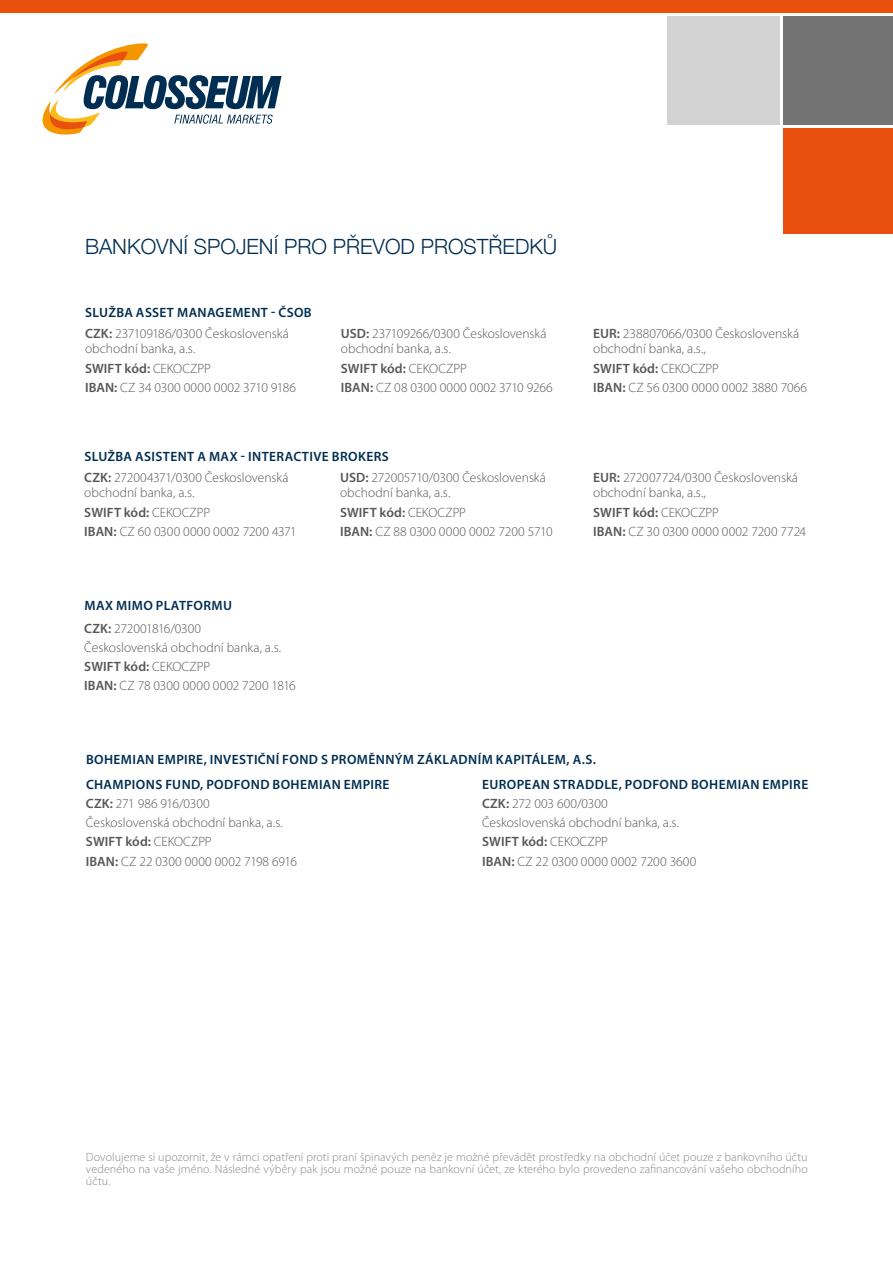
<style>
.page{position:relative;width:893px;height:1263px;background:#fff}
.page>*{position:absolute;margin:0;border:0;box-sizing:border-box;transform-origin:0 0}
.t1{font:300 21px "Helvetica Neue";color:#002e52}
.t2{font:300 13.5px/19.2px "Myriad Pro";color:#575756}
.t3{font:600 13.5px "Myriad Pro";letter-spacing:.03em;color:#002e52}
.t4{font:300 12px/12px "Myriad Pro";letter-spacing:.01em;color:#878787;text-align:justify}
.s1{font-weight:600}
.s2{font-weight:600;color:#002e52}
</style>
<div class="page">
<div style="left:0;top:0;width:893px;height:13px;background:#e9500e"></div>
<svg style="left:42px;top:43px;width:239px;height:92px"></svg>
<div style="left:783px;top:16px;width:110px;height:109px;background:#747373"></div>
<div style="left:783px;top:128px;width:110px;height:105px;background:#e9500e"></div>
<div style="left:667px;top:16px;width:113px;height:109px;background:#d2d2d2"></div>
<h1 class="t1" style="left:85px;top:229px;width:474px">BANKOVNÍ SPOJENÍ PRO PŘEVOD PROSTŘEDKŮ</h1>
<p class="t3" style="left:85px;top:304px;width:228px">SLUŽBA ASSET MANAGEMENT - ČSOB</p>
<p class="t2" style="left:85px;top:326px;width:205px;line-height:15px"><span class="s1">CZK:</span> 237109186/0300 Československá obchodní banka, a.s.</p>
<p class="t2" style="left:85px;top:359px;width:213px"><span class="s1">SWIFT kód:</span> CEKOCZPP<br><span class="s1">IBAN:</span> CZ 34 0300 0000 0002 3710 9186</p>
<p class="t2" style="left:341px;top:326px;width:207px;line-height:15px"><span class="s1">USD:</span> 237109266/0300 Československá obchodní banka, a.s.</p>
<p class="t2" style="left:341px;top:359px;width:213px"><span class="s1">SWIFT kód:</span> CEKOCZPP<br><span class="s1">IBAN:</span> CZ 08 0300 0000 0002 3710 9266</p>
<p class="t3" style="left:84px;top:448px;width:306px">SLUŽBA ASISTENT A MAX - INTERACTIVE BROKERS</p>
<p class="t2" style="left:84px;top:471px;width:206px;line-height:15px"><span class="s1">CZK:</span> 272004371/0300 Československá obchodní banka, a.s.</p>
<p class="t2" style="left:84px;top:503px;width:214px"><span class="s1">SWIFT kód:</span> CEKOCZPP<br><span class="s1">IBAN:</span> CZ 60 0300 0000 0002 7200 4371</p>
<p class="t3" style="left:84px;top:597px;width:149px">MAX MIMO PLATFORMU</p>
<p class="t2" style="left:84px;top:619px;width:213px"><span class="s1">CZK:</span> 272001816/0300<br>Československá obchodní banka, a.s.<br><span class="s1">SWIFT kód:</span> CEKOCZPP<br><span class="s1">IBAN:</span> CZ 78 0300 0000 0002 7200 1816</p>
<p class="t2" style="left:340px;top:471px;width:207px;line-height:15px"><span class="s1">USD:</span> 272005710/0300 Československá obchodní banka, a.s.</p>
<p class="t2" style="left:340px;top:503px;width:214px"><span class="s1">SWIFT kód:</span> CEKOCZPP<br><span class="s1">IBAN:</span> CZ 88 0300 0000 0002 7200 5710</p>
<p class="t2" style="left:593px;top:326px;width:208px;line-height:15px"><span class="s1">EUR:</span> 238807066/0300 Československá obchodní banka, a.s.,</p>
<p class="t2" style="left:593px;top:359px;width:215px"><span class="s1">SWIFT kód:</span> CEKOCZPP<br><span class="s1">IBAN:</span> CZ 56 0300 0000 0002 3880 7066</p>
<p class="t2" style="left:593px;top:471px;width:206px;line-height:15px"><span class="s1">EUR:</span> 272007724/0300 Československá obchodní banka, a.s.,</p>
<p class="t2" style="left:593px;top:503px;width:215px"><span class="s1">SWIFT kód:</span> CEKOCZPP<br><span class="s1">IBAN:</span> CZ 30 0300 0000 0002 7200 7724</p>
<p class="t3" style="left:86px;top:751px;width:511px">BOHEMIAN EMPIRE, INVESTIČNÍ FOND S PROMĚNNÝM ZÁKLADNÍM KAPITÁLEM, A.S.</p>
<p class="t2" style="left:86px;top:775px;width:305px"><span class="s2">CHAMPIONS FUND, PODFOND BOHEMIAN EMPIRE<br></span><span class="s1">CZK:</span> 271 986 916/0300<br>Československá obchodní banka, a.s.<br><span class="s1">SWIFT kód:</span> CEKOCZPP<br><span class="s1">IBAN:</span> CZ 22 0300 0000 0002 7198 6916</p>
<p class="t2" style="left:482px;top:775px;width:328px"><span class="s2">EUROPEAN STRADDLE, PODFOND BOHEMIAN EMPIRE<br></span><span class="s1">CZK:</span> 272 003 600/0300<br>Československá obchodní banka, a.s.<br><span class="s1">SWIFT kód:</span> CEKOCZPP<br><span class="s1">IBAN:</span> CZ 22 0300 0000 0002 7200 3600</p>
<p class="t4" style="left:86px;top:1151px;width:723px">Dovolujeme si upozornit, že v rámci opatření proti praní špinavých peněz je možné převádět prostředky na obchodní účet pouze z bankovního účtu vedeného na vaše jméno. Následné výběry pak jsou možné pouze na bankovní účet, ze kterého bylo provedeno zafinancování vašeho obchodního účtu.</p>
</div>
